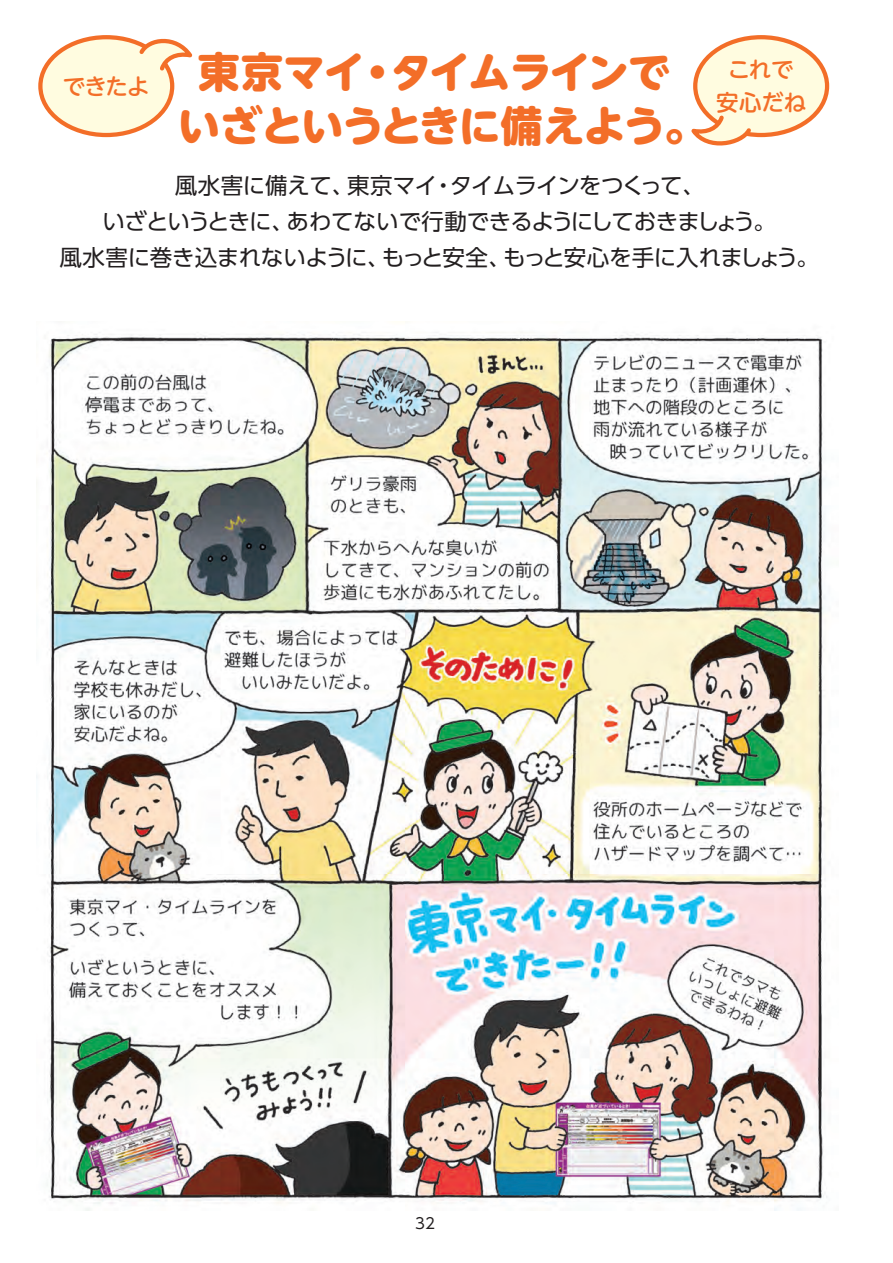
<style>
.page{position:relative;width:893px;height:1263px;background:#fff}
.page>*{position:absolute;margin:0;border:0;box-sizing:border-box;transform-origin:0 0}
.ページタイトル_28pt{font:800 42px "UD Shin M Go Pro";letter-spacing:-.035em;color:#f36e28}
.基_本文_15pt{font:22.5px "UD Shin Go Pro";letter-spacing:-.025em;color:#231f20}
.基_本文_15pt-2{font:22.5px "UD Shin Go Pro";letter-spacing:-.045em;color:#231f20}
.基_本文_15pt-3{font:500 22.5px "UD Shin M Go Pro";letter-spacing:-.025em;color:#f36e28}
.t1{font:15px "UD Shin Go Pro";color:#231f20}
</style>
<div class="page">
<img style="left:47px;top:332px;width:782px;height:878px">
<div style="left:695px;top:37px;width:132px;height:98px;background:#fffce0;border-radius:50%"></div>
<div style="left:693px;top:35px;width:136px;height:102px;border:4px solid #f36e28;border-radius:50%"></div>
<div style="left:40px;top:37px;width:132px;height:98px;background:#fffce0;border-radius:50%"></div>
<div style="left:38px;top:35px;width:136px;height:102px;border:4px solid #f36e28;border-radius:50%"></div>
<svg style="left:136px;top:38px;width:57px;height:36px"></svg>
<svg style="left:691px;top:112px;width:64px;height:34px"></svg>
<p class="ページタイトル_28pt" style="left:198px;top:38px;width:474px">東京マイ・タイムラインで</p>
<p class="ページタイトル_28pt" style="left:178px;top:92px;width:530px">いざというときに備えよう。</p>
<p class="基_本文_15pt" style="left:175px;top:167px;width:532px">風水害に備えて、東京マイ・タイムラインをつくって、</p>
<p class="基_本文_15pt-2" style="left:102px;top:203px;width:675px">いざというときに、あわてないで行動できるようにしておきましょう。</p>
<p class="基_本文_15pt" style="left:60px;top:239px;width:761px">風水害に巻き込まれないように、もっと安全、もっと安心を手に入れましょう。</p>
<p class="基_本文_15pt-3" style="left:728px;top:51px;width:67px">これで</p>
<p class="基_本文_15pt-3" style="left:716px;top:84px;width:92px">安心だね</p>
<p class="基_本文_15pt-3" style="left:63px;top:68px;width:88px">できたよ</p>
<p class="t1" style="left:415px;top:1211px;width:21px">32</p>
</div>
